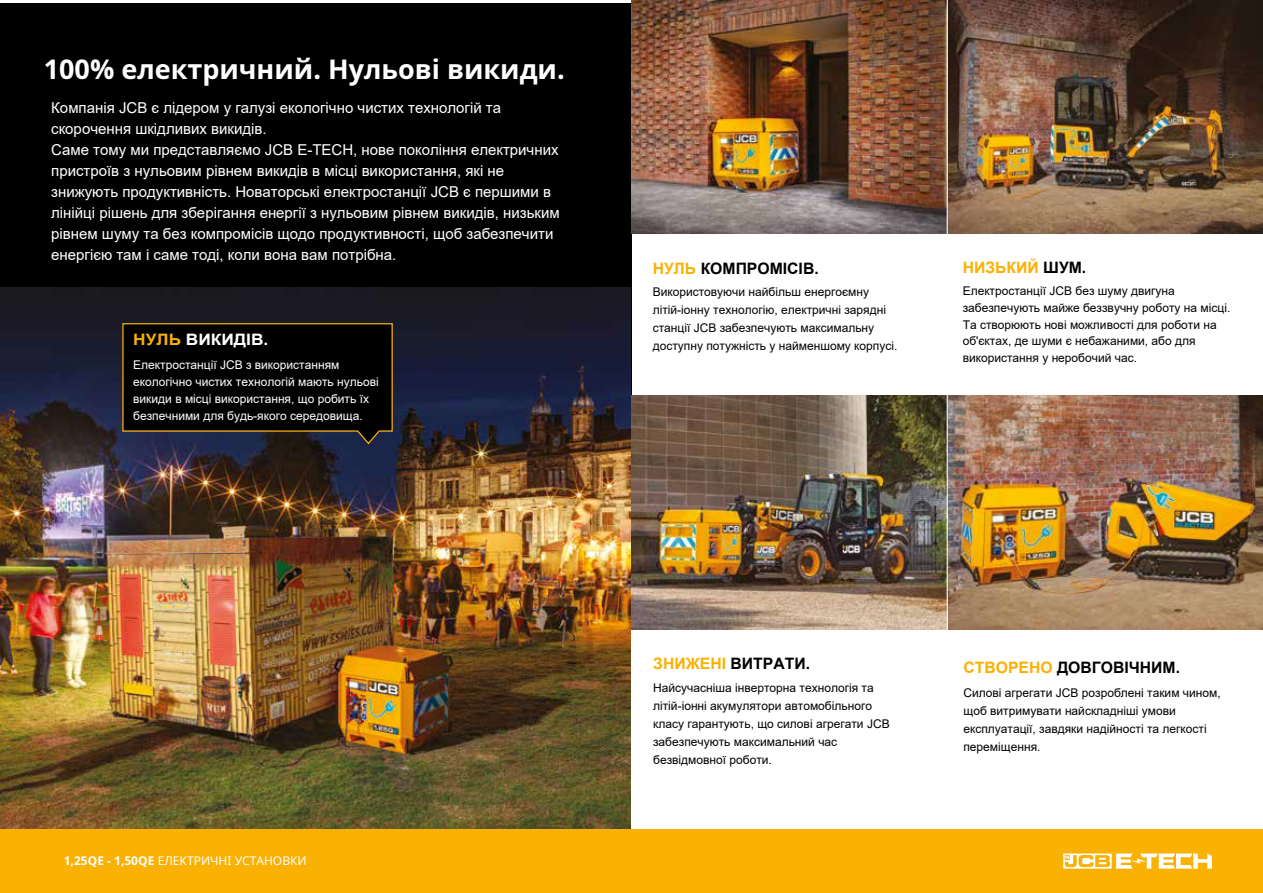
<style>
.page{position:relative;width:1263px;height:893px;background:#fff}
.page>*{position:absolute;margin:0;border:0;box-sizing:border-box;transform-origin:0 0}
.t1{font:700 27px "Noto Sans";color:#fff}
.t2{font:700 15.75px "Arial";color:#000}
.t3{font:700 15.75px "Arial";color:#000}
.t4{font:700 15.75px "Arial";color:#fff;scale:1.1 1}
.t5{font:700 15.75px "Arial";color:#f9b104}
.t6{font:15px/21px "Arial";color:#fff}
.t7{font:12px/16.8px "Arial";color:#000}
.t8{font:12px/18px "Arial";color:#000}
.t9{font:12px/16.8px "Arial";color:#fff}
.t10{font:12px "Noto Sans";color:#fff}
.s1{font-style:inherit}
.s2{color:#f9b104}
.s3{color:#000}
.s4{font-weight:700}
</style>
<div class="page">
<div style="left:0;top:3px;width:631px;height:627px;background:#000"></div>
<img style="left:0;top:288px;width:630px;height:541px">
<img style="left:948px;top:0;width:315px;height:234px">
<img style="left:948px;top:395px;width:315px;height:234px">
<img style="left:631px;top:0;width:316px;height:234px">
<img style="left:631px;top:395px;width:316px;height:234px">
<div style="left:0;top:829px;width:1263px;height:64px;background:#f9b104"></div>
<svg style="left:1063px;top:853px;width:149px;height:16px"></svg>
<svg style="left:122px;top:322px;width:271px;height:123px"></svg>
<h1 class="t1" style="left:44px;top:50px;width:522px">100% електричний. Нульові викиди.</h1>
<p class="t6" style="left:51px;top:98px;width:510px">Компанія JCB є лідером у галузі екологічно чистих технологій та скорочення шкідливих викидів.<br>Саме тому ми представляємо JCB E-TECH, нове покоління електричних пристроїв з нульовим рівнем викидів в місці використання, які не знижують продуктивність. Новаторські електростанції JCB є першими в лінійці рішень для зберігання енергії з нульовим рівнем викидів, низьким рівнем шуму та без компромісів щодо продуктивності, щоб забезпечити енергією <span class="s1">там і</span> саме тоді, коли вона вам потрібна.</p>
<p class="t4" style="left:133px;top:329px;width:124px"><span class="s2">НУЛЬ</span> ВИКИДІВ.</p>
<p class="t9" style="left:133px;top:356px;width:247px">Електростанції JCB з використанням екологічно чистих технологій мають нульові викиди в місці використання, що робить їх безпечними для будь-якого середовища.</p>
<p class="t3" style="left:653px;top:257px;width:167px"><span class="s2">НУЛЬ</span> КОМПРОМІСІВ.</p>
<p class="t7" style="left:653px;top:283px;width:246px;line-height:18px">Використовуючи найбільш енергоємну літій-іонну технологію, електричні <span class="s1">зарядні станції</span> JCB забезпечують максимальну доступну потужність у найменшому корпусі.</p>
<p class="t5" style="left:963px;top:256px;width:125px">НИЗЬКИЙ <span class="s3">ШУМ.</span></p>
<p class="t7" style="left:963px;top:282px;width:269px"><span class="s1">Електростанції</span> JCB <span class="s1">без</span> шуму двигуна забезпечують майже беззвучну роботу на місці.<br>Та створюють нові можливості для роботи на об'єктах, де <span class="s1">шуми є небажаними</span>, або <span class="s1">для використання</span> у неробочий час.</p>
<p class="t10" style="left:64px;top:852px;width:244px"><span class="s4">1,25QE - 1,50QE</span> ЕЛЕКТРИЧНІ УСТАНОВКИ</p>
<p class="t2" style="left:653px;top:652px;width:158px"><span class="s2">ЗНИЖЕНІ</span> ВИТРАТИ.</p>
<p class="t8" style="left:653px;top:679px;width:238px">Найсучасніша інверторна технологія та літій-іонні акумулятори автомобільного класу гарантують, що силові агрегати JCB забезпечують максимальний час безвідмовної роботи.</p>
<p class="t2" style="left:963px;top:657px;width:218px"><span class="s2">СТВОРЕНО</span> ДОВГОВІЧНИМ.</p>
<p class="t8" style="left:963px;top:684px;width:259px">Силові агрегати JCB розроблені таким чином, щоб витримувати найскладніші умови експлуатації, завдяки надійності та легкості переміщення.</p>
</div>
